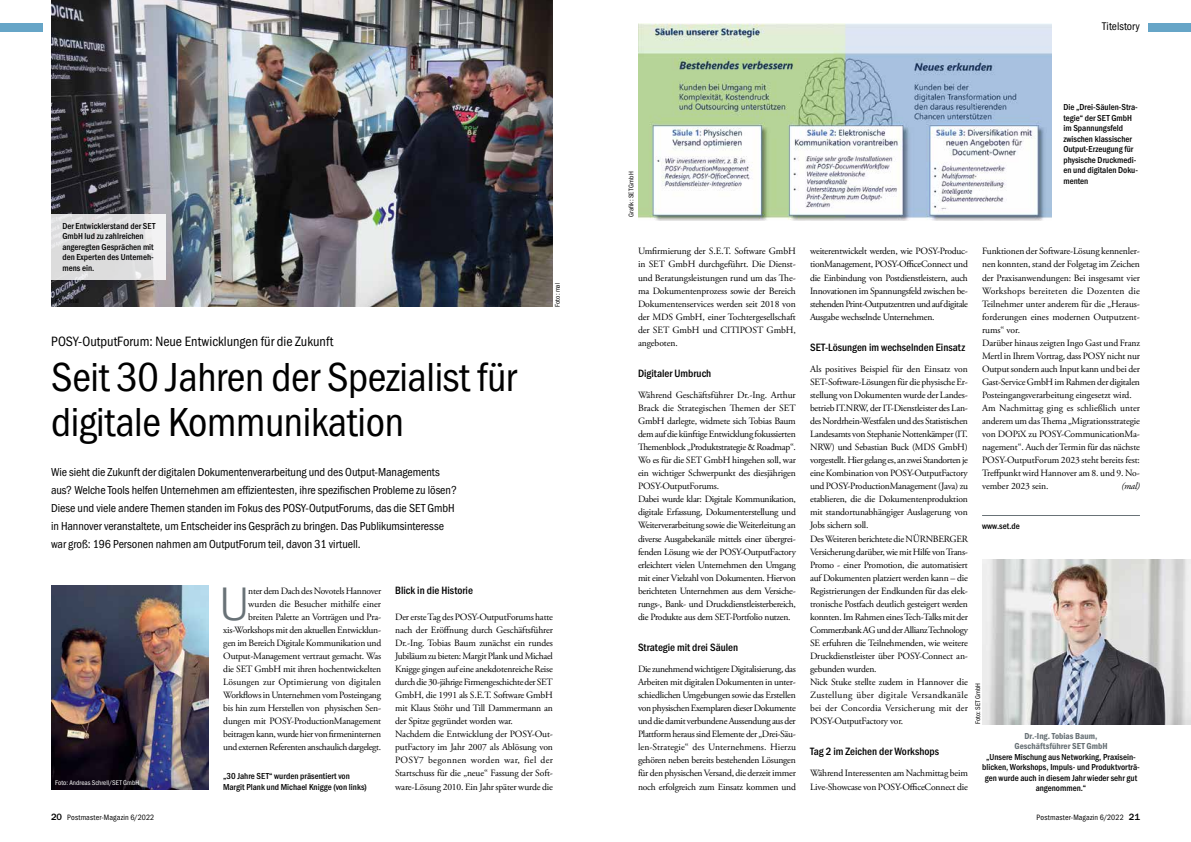
<style>
.page{position:relative;width:1191px;height:842px;background:#fff}
.page>*{position:absolute;margin:0;border:0;box-sizing:border-box;transform-origin:0 0}
.t1{font:300 48.7px "Franklin Gothic URW";color:#697277}
.t2{font:42px/45px "Franklin Gothic URW Cond";letter-spacing:-.01em;color:#000}
.t3{font:14px "Franklin Gothic URW Cond";color:#000}
.t4{font:12px/18px "Franklin Gothic URW Cond";letter-spacing:-.005em;color:#000}
.t5{font:11.5px "Franklin Gothic URW Cond";color:#000}
.t6{font:500 11px "Franklin Gothic URW Cond";color:#000}
.t7{font:9.6px/13px "Adobe Garamond Pro";letter-spacing:-.02em;color:#000}
.t8{font:italic 9.6px "Adobe Garamond Pro";color:#000}
.t9{font:500 9px/10.5px "Franklin Gothic URW Cond";color:#000}
.t10{font:9px/10.5px "Franklin Gothic URW Con Dem";color:#697277;text-align:center}
.t11{font:8px "Franklin Gothic URW Cond";letter-spacing:.015em;color:#000}
.t12{font:7px "Franklin Gothic URW Cond";color:#000}
.t13{font:7px "Franklin Gothic URW Cond";color:#fff}
.s1{font-family:"Franklin Gothic URW";font-weight:500;font-size:9.5px}
</style>
<div class="page">
<div style="left:1148px;top:23px;width:43px;height:9px;background:#66a5c7"></div>
<div style="left:0;top:23px;width:43px;height:9px;background:#66a5c7"></div>
<img style="left:51px;top:0;width:502px;height:307px">
<img style="left:51px;top:586px;width:158px;height:203px">
<img style="left:638px;top:24px;width:413px;height:196px">
<hr style="left:982px;top:515px;width:158px;height:1px;background:#697277">
<img style="left:982px;top:560px;width:209px;height:164px">
<div style="left:47px;top:214px;width:119px;height:66px;background:linear-gradient(to right,#dcdcdd,#e8e7e8)"></div>
<p class="t9" style="left:62px;top:220px;width:95px">Der Entwicklerstand der SET<br>GmbH lud zu zahlreichen angeregten Gesprächen mit den Experten des Unterneh&shy;mens ein.</p>
<p class="t12" style="left:55px;top:295px;width:25px">Foto: mal</p>
<h3 class="t3" style="left:51px;top:331px;width:284px">POSY-OutputForum: Neue Entwicklungen für die Zukunft</h3>
<h2 class="t2" style="left:51px;top:351px;width:467px">Seit 30 Jahren der Spezialist für digitale Kommunikation</h2>
<p class="t4" style="left:51px;top:462px;width:407px">Wie sieht die Zukunft der digitalen Dokumentenverarbeitung und des Output-Managements aus? Welche Tools helfen Unternehmen am effizientesten, ihre spezifischen Probleme zu lösen?<br>Diese und viele andere Themen standen im Fokus des POSY-OutputForums, das die SET GmbH in Hannover veranstaltete, um Entscheider ins Gespräch zu bringen. Das Publikumsinteresse war groß: 196 Personen nahmen am OutputForum teil, davon 31 virtuell.</p>
<p class="t12" style="left:552px;top:307px;width:25px;rotate:-90deg">Foto: mal</p>
<p class="t13" style="left:55px;top:777px;width:85px">Foto: Andreas Schrell/SET GmbH</p>
<p class="t7" style="left:223px;top:584px;width:159px;text-align:right">nter dem Dach des Novotels Hannover wurden die Besucher mithilfe einer breiten Palette an Vorträgen und Pra&shy;xis-Workshops mit den aktuellen Entwicklun&shy;gen im Bereich Digitale Kommunikation und Output-Management vertraut gemacht. Was die SET GmbH mit ihren hochentwickelten Lösungen zur Optimierung von digitalen Workflows in Unternehmen vom Posteingang bis hin zum Herstellen von physischen Sen&shy;dungen mit POSY-ProductionManagement beitragen kann, wurde hier von firmeninternen und externen Referenten anschaulich dargelegt.</p>
<p class="t6" style="left:395px;top:583px;width:79px">Blick in die Historie</p>
<h1 class="t1" style="left:219px;top:573px;width:31px">U</h1>
<p class="t7" style="left:395px;top:611px;width:159px">Der erste Tag des POSY-OutputForums hatte nach der Eröffnung durch Geschäftsführer Dr.-Ing. Tobias Baum zunächst ein rundes Jubiläum zu bieten: Margit Plank und Michael Knigge gingen auf eine anekdotenreiche Reise durch die 30-jährige Firmengeschichte der SET GmbH, die 1991 als S.E.T. Software GmbH mit Klaus Stöhr und Till Dammermann an der Spitze gegründet worden war.<br>Nachdem die Entwicklung der POSY-Out&shy;putFactory im Jahr 2007 als Ablösung von POSY7 begonnen worden war, fiel der Startschuss für die „neue“ Fassung der Soft&shy;ware-Lösung 2010. Ein Jahr später wurde die</p>
<p class="t9" style="left:223px;top:770px;width:145px">„30 Jahre SET“ wurden präsentiert von<br>Margit Plank und Michael Knigge (von links)</p>
<p class="t5" style="left:1102px;top:18px;width:39px">Titelstory</p>
<p class="t12" style="left:626px;top:217px;width:47px;rotate:-90deg">Grafik: SET GmbH</p>
<p class="t7" style="left:638px;top:245px;width:159px;text-align:justify">Umfirmierung der S.E.T. Software GmbH in SET GmbH durchgeführt. Die Dienst&shy;und Beratungsleistungen rund um das The&shy;ma Dokumentenprozess sowie der Bereich Dokumentenservices werden seit 2018 von der MDS GmbH, einer Tochtergesellschaft der SET GmbH und CITIPOST GmbH, angeboten.</p>
<p class="t6" style="left:638px;top:365px;width:75px">Digitaler Umbruch</p>
<p class="t7" style="left:638px;top:389px;width:159px">Während Geschäftsführer Dr.-Ing. Arthur Brack die Strategischen Themen der SET GmbH darlegte, widmete sich Tobias Baum dem auf die künftige Entwicklung fokussierten Themenblock „Produktstrategie &amp; Roadmap“.<br>Wo es für die SET GmbH hingehen soll, war ein wichtiger Schwerpunkt des diesjährigen POSY-OutputForums.<br>Dabei wurde klar: Digitale Kommunikation, digitale Erfassung, Dokumenterstellung und Weiterverarbeitung sowie die Weiterleitung an diverse Ausgabekanäle mittels einer übergrei&shy;fenden Lösung wie der POSY-OutputFactory erleichtert vielen Unternehmen den Umgang mit einer Vielzahl von Dokumenten. Hiervon berichteten Unternehmen aus dem Versiche&shy;rungs-, Bank- und Druckdienstleisterbereich, die Produkte aus dem SET-Portfolio nutzen.</p>
<p class="t6" style="left:638px;top:639px;width:102px">Strategie mit drei Säulen</p>
<p class="t7" style="left:638px;top:663px;width:159px;text-align:justify">Die zunehmend wichtigere Digitalisierung, das Arbeiten mit digitalen Dokumenten in unter&shy;schiedlichen Umgebungen sowie das Erstellen von physischen Exemplaren dieser Dokumente und die damit verbundene Aussendung aus der Plattform heraus sind Elemente der „Drei-Säu&shy;len-Strategie“ des Unternehmens. Hierzu gehören neben bereits bestehenden Lösungen für den physischen Versand, die derzeit immer noch erfolgreich zum Einsatz kommen und</p>
<p class="t9" style="left:1063px;top:101px;width:76px">Die „Drei-Säulen-Stra&shy;tegie“ der SET GmbH im Spannungsfeld zwischen klassischer<br>Output-Erzeugung für physische Druckmedi&shy;en und digitalen Doku&shy;menten</p>
<p class="t7" style="left:810px;top:245px;width:159px;text-align:justify">weiterentwickelt werden, wie POSY-Produc&shy;tionManagement, POSY-OfficeConnect und die Einbindung von Postdienstleistern, auch Innovationen im Spannungsfeld zwischen be&shy;stehenden Print-Outputzentren und auf digitale Ausgabe wechselnde Unternehmen.</p>
<p class="t6" style="left:810px;top:339px;width:156px">SET-Lösungen im wechselnden Einsatz</p>
<p class="t7" style="left:810px;top:363px;width:159px">Als positives Beispiel für den Einsatz von SET-Software-Lösungen für die physische Er&shy;stellung von Dokumenten wurde der Landes&shy;betrieb IT.NRW, der IT-Dienstleister des Lan&shy;des Nordrhein-Westfalen und des Statistischen Landesamts von Stephanie Nottenkämper (IT.<br>NRW) und Sebastian Buck (MDS GmbH) vorgestellt. Hier gelang es, an zwei Standorten je eine Kombination von POSY-OutputFactory und POSY-ProductionManagement (Java) zu etablieren, die die Dokumentenproduktion mit standortunabhängiger Auslagerung von Jobs sichern soll.<br>Des Weiteren berichtete die NÜRNBERGER Versicherung darüber, wie mit Hilfe von Trans-Promo - einer Promotion, die automatisiert auf Dokumenten platziert werden kann – die Registrierungen der Endkunden für das elek&shy;tronische Postfach deutlich gesteigert werden konnten. Im Rahmen eines Tech-Talks mit der Commerzbank AG und der Allianz Technology SE erfuhren die Teilnehmenden, wie weitere Druckdienstleister über POSY-Connect an&shy;gebunden wurden.<br>Nick Stuke stellte zudem in Hannover die Zustellung über digitale Versandkanäle bei der Concordia Versicherung mit der POSY-OutputFactory vor.</p>
<p class="t6" style="left:810px;top:744px;width:130px">Tag 2 im Zeichen der Workshops</p>
<p class="t7" style="left:810px;top:767px;width:159px">Während Interessenten am Nachmittag beim<br>Live-Showcase von POSY-OfficeConnect die</p>
<p class="t7" style="left:982px;top:245px;width:159px">Funktionen der Software-Lösung kennenler&shy;nen konnten, stand der Folgetag im Zeichen der Praxisanwendungen: Bei insgesamt vier Workshops bereiteten die Dozenten die Teilnehmer unter anderem für die „Heraus&shy;forderungen eines modernen Outputzent&shy;rums“ vor.<br>Darüber hinaus zeigten Ingo Gast und Franz Mertl in Ihrem Vortrag, dass POSY nicht nur Output sondern auch Input kann und bei der Gast-Service GmbH im Rahmen der digitalen Posteingangsverarbeitung eingesetzt wird.<br>Am Nachmittag ging es schließlich unter anderem um das Thema „Migrationsstrategie von DOPiX zu POSY-CommunicationMa&shy;nagement“. Auch der Termin für das nächste POSY-OutputForum 2023 steht bereits fest:<br>Treffpunkt wird Hannover am 8. und 9. No&shy;vember 2023 sein.</p>
<p class="t8" style="left:1121px;top:480px;width:20px">(mal)</p>
<p class="t9" style="left:982px;top:520px;width:39px">www.set.de</p>
<p class="t12" style="left:972px;top:724px;width:43px;rotate:-90deg">Foto: SET GmbH</p>
<p class="t10" style="left:1014px;top:730px;width:95px">Dr.-Ing. Tobias Baum,<br>Geschäftsführer SET GmbH</p>
<p class="t9" style="left:982px;top:751px;width:159px;text-align:center">„Unsere Mischung aus Networking, Praxisein&shy;blicken, Workshops, Impuls- und Produktvorträ&shy;gen wurde auch in diesem Jahr wieder sehr gut angenommen.“</p>
<p class="t11" style="left:51px;top:812px;width:105px"><span class="s1">20</span> Postmaster-Magazin 6/2022</p>
<p class="t11" style="left:1036px;top:812px;width:105px">Postmaster-Magazin 6/2022 <span class="s1">21</span></p>
</div>
